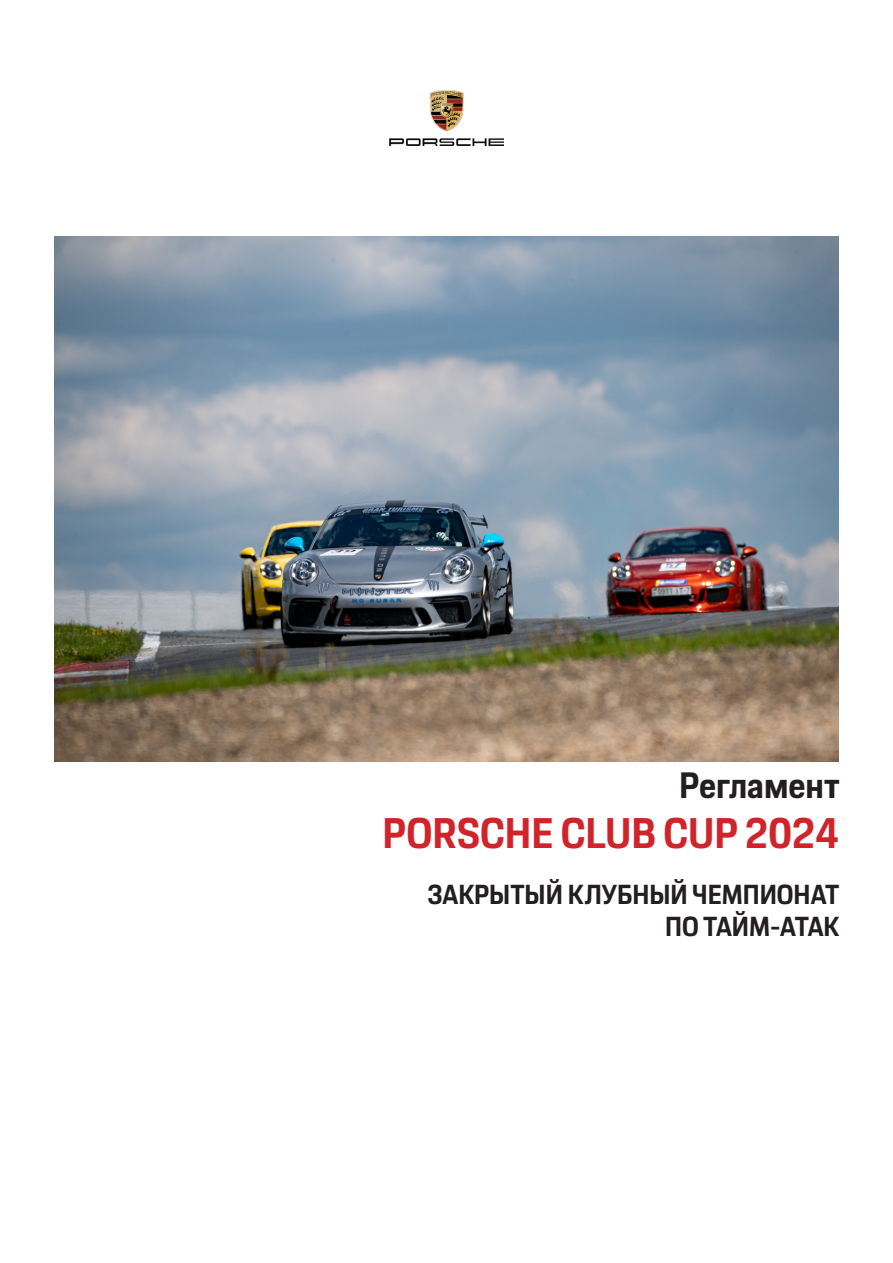
<style>
.page{position:relative;width:893px;height:1263px;background:#fff}
.page>*{position:absolute;margin:0;border:0;box-sizing:border-box;transform-origin:0 0}
.t1{font:700 42px "Porsche Next";color:#d1232a}
.t2{font:700 36px "Porsche Next";color:#231f20}
.t3{font:700 27px "Porsche Next";color:#231f20}
</style>
<div class="page">
<img style="left:390px;top:90px;width:113px;height:55px">
<img style="left:54px;top:236px;width:785px;height:525px">
<p class="t2" style="left:679px;top:761px;width:162px">Регламент</p>
<p class="t1" style="left:383px;top:805px;width:458px">PORSCHE CLUB CUP 2024</p>
<p class="t3" style="left:428px;top:876px;width:413px">ЗАКРЫТЫЙ КЛУБНЫЙ ЧЕМПИОНАТ</p>
<p class="t3" style="left:665px;top:908px;width:176px">ПО ТАЙМ-АТАК</p>
</div>
